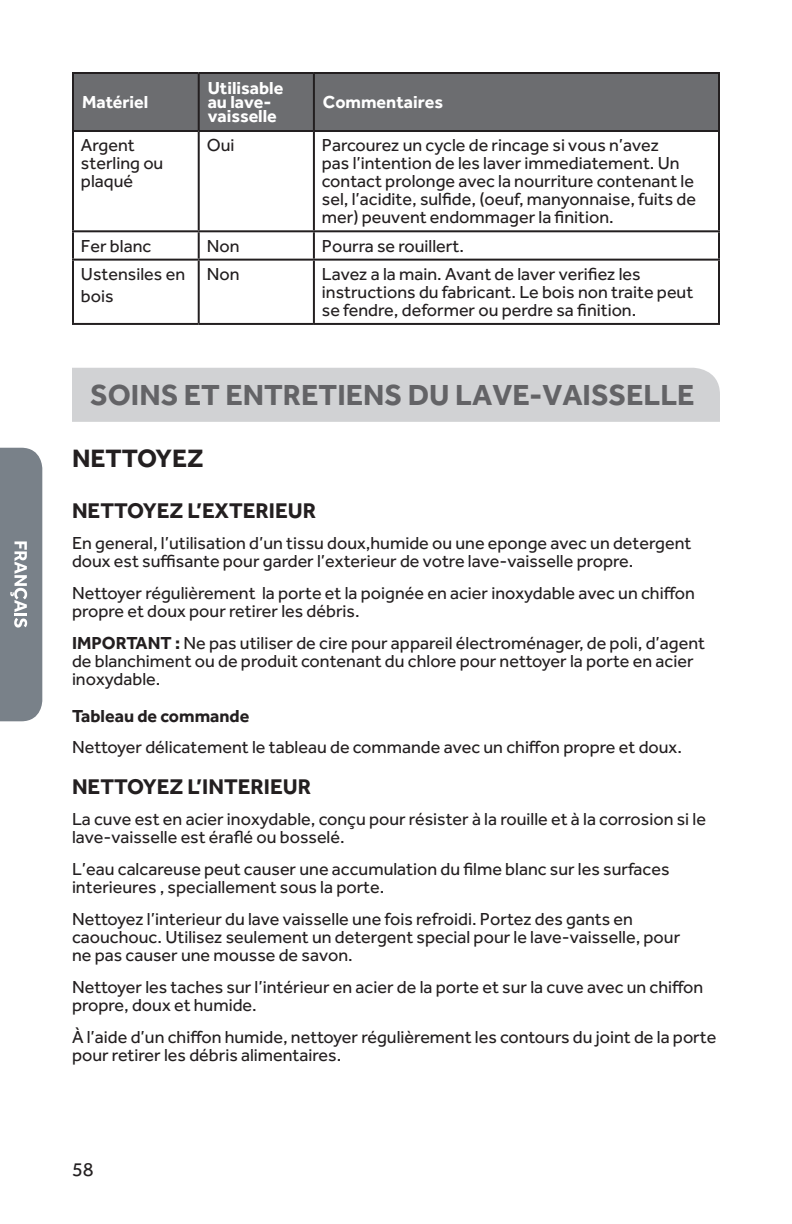
<style>
.page{position:relative;width:792px;height:1224px;background:#fff}
.page>*{position:absolute;margin:0;border:0;box-sizing:border-box;transform-origin:0 0}
.t1{font:700 30px "Effra";color:#636366}
.t2{font:700 26px "Effra";color:#231f20}
.t3{font:700 22px "Effra";color:#231f20}
.t4{font:20px "Effra";color:#231f20}
.t5{font:18px/18px "Effra";color:#231f20}
.t6{font:700 18px/14px "Effra";color:#fff}
.t7{font:700 18px "Effra";color:#231f20}
.t8{font:18px "Effra";color:#201c1d}
.s1{font-weight:700}
</style>
<div class="page">
<svg style="left:0;top:448px;width:42px;height:273px;background:#818890"></svg>
<div style="left:74px;top:74px;width:644px;height:56px;background:#6c6d70"></div>
<hr style="left:198px;top:74px;width:2px;height:56px;background:#231f20">
<hr style="left:313px;top:74px;width:2px;height:56px;background:#231f20">
<hr style="left:72px;top:132px;width:2px;height:98px;background:#231f20">
<hr style="left:198px;top:132px;width:2px;height:98px;background:#231f20">
<hr style="left:313px;top:132px;width:2px;height:98px;background:#231f20">
<hr style="left:718px;top:132px;width:2px;height:98px;background:#231f20">
<hr style="left:72px;top:230px;width:127px;height:2px;background:#231f20">
<hr style="left:72px;top:232px;width:2px;height:27px;background:#231f20">
<hr style="left:199px;top:230px;width:115px;height:2px;background:#231f20">
<hr style="left:198px;top:232px;width:2px;height:27px;background:#231f20">
<hr style="left:314px;top:230px;width:406px;height:2px;background:#231f20">
<hr style="left:313px;top:232px;width:2px;height:27px;background:#231f20">
<hr style="left:718px;top:232px;width:2px;height:27px;background:#231f20">
<hr style="left:72px;top:259px;width:127px;height:2px;background:#231f20">
<hr style="left:72px;top:261px;width:2px;height:62px;background:#231f20">
<hr style="left:199px;top:259px;width:115px;height:2px;background:#231f20">
<hr style="left:198px;top:261px;width:2px;height:62px;background:#231f20">
<hr style="left:314px;top:259px;width:406px;height:2px;background:#231f20">
<hr style="left:313px;top:261px;width:2px;height:62px;background:#231f20">
<hr style="left:718px;top:261px;width:2px;height:62px;background:#231f20">
<hr style="left:72px;top:323px;width:127px;height:2px;background:#231f20">
<hr style="left:199px;top:323px;width:115px;height:2px;background:#231f20">
<hr style="left:314px;top:323px;width:406px;height:2px;background:#231f20">
<hr style="left:72px;top:72px;width:127px;height:2px;background:#231f20">
<hr style="left:72px;top:74px;width:2px;height:56px;background:#231f20">
<hr style="left:199px;top:72px;width:115px;height:2px;background:#231f20">
<hr style="left:314px;top:72px;width:406px;height:2px;background:#231f20">
<hr style="left:718px;top:74px;width:2px;height:56px;background:#231f20">
<hr style="left:72px;top:130px;width:127px;height:2px;background:#231f20">
<hr style="left:199px;top:130px;width:115px;height:2px;background:#231f20">
<hr style="left:314px;top:130px;width:406px;height:2px;background:#231f20">
<div style="left:72px;top:368px;width:648px;height:54px;background:#d1d2d4"></div>
<p class="t6" style="left:82px;top:95px;width:68px">Matériel</p>
<p class="t6" style="left:208px;top:81px;width:77px">Utilisable au lave&shy;vaisselle</p>
<p class="t6" style="left:323px;top:95px;width:122px">Commentaires</p>
<p class="t5" style="left:81px;top:136px;width:84px">Argent sterling ou plaqué</p>
<p class="t5" style="left:207px;top:136px;width:29px">Oui</p>
<p class="t5" style="left:322px;top:136px;width:376px">Parcourez un cycle de rincage si vous n’avez<br>pas l’intention de les laver immediatement. Un contact prolonge avec la nourriture contenant le sel, l’acidite, sulfide, (oeuf, manyonnaise, fuits de mer) peuvent endommager la finition.</p>
<p class="t5" style="left:81px;top:236px;width:72px">Fer blanc</p>
<p class="t5" style="left:207px;top:236px;width:34px">Non</p>
<p class="t5" style="left:322px;top:236px;width:144px">Pourra se rouillert.</p>
<p class="t5" style="left:81px;top:263px;width:106px;line-height:21.6px">Ustensiles en bois</p>
<p class="t8" style="left:207px;top:263px;width:34px">Non</p>
<p class="t5" style="left:322px;top:265px;width:373px">Lavez a la main. Avant de laver verifiez les instructions du fabricant. Le bois non traite peut se fendre, deformer ou perdre sa finition.</p>
<h1 class="t1" style="left:90px;top:377px;width:606px">SOINS ET ENTRETIENS DU LAVE-VAISSELLE</h1>
<h2 class="t2" style="left:72px;top:443px;width:133px">NETTOYEZ</h2>
<p class="t3" style="left:72px;top:497px;width:246px">NETTOYEZ L’EXTERIEUR</p>
<p class="t5" style="left:72px;top:534px;width:621px">En general, l’utilisation d’un tissu doux,humide ou une eponge avec un detergent doux est suffisante pour garder l’exterieur de votre lave-vaisselle propre.</p>
<p class="t5" style="left:72px;top:584px;width:624px">Nettoyer régulièrement la porte et la poignée en acier inoxydable avec un chiffon propre et doux pour retirer les débris.</p>
<p class="t5" style="left:72px;top:634px;width:635px"><span class="s1">IMPORTANT :</span> Ne pas utiliser de cire pour appareil électroménager, de poli, d’agent de blanchiment ou de produit contenant du chlore pour nettoyer la porte en acier inoxydable.</p>
<p class="t7" style="left:72px;top:705px;width:179px">Tableau de commande</p>
<p class="t5" style="left:72px;top:738px;width:611px">Nettoyer délicatement le tableau de commande avec un chiffon propre et doux.</p>
<p class="t3" style="left:72px;top:773px;width:241px">NETTOYEZ L’INTERIEUR</p>
<p class="t5" style="left:72px;top:810px;width:636px">La cuve est en acier inoxydable, conçu pour résister à la rouille et à la corrosion si le lave-vaisselle est éraflé ou bosselé.</p>
<p class="t5" style="left:72px;top:860px;width:599px">L’eau calcareuse peut causer une accumulation du filme blanc sur les surfaces interieures , speciallement sous la porte.</p>
<p class="t5" style="left:72px;top:910px;width:610px">Nettoyez l’interieur du lave vaisselle une fois refroidi. Portez des gants en caouchouc. Utilisez seulement un detergent special pour le lave-vaisselle, pour ne pas causer une mousse de savon.</p>
<p class="t5" style="left:72px;top:978px;width:633px">Nettoyer les taches sur l’intérieur en acier de la porte et sur la cuve avec un chiffon propre, doux et humide.</p>
<p class="t5" style="left:72px;top:1028px;width:646px">À l’aide d’un chiffon humide, nettoyer régulièrement les contours du joint de la porte pour retirer les débris alimentaires.</p>
<p class="t4" style="left:72px;top:1157px;width:23px">58</p>
</div>
